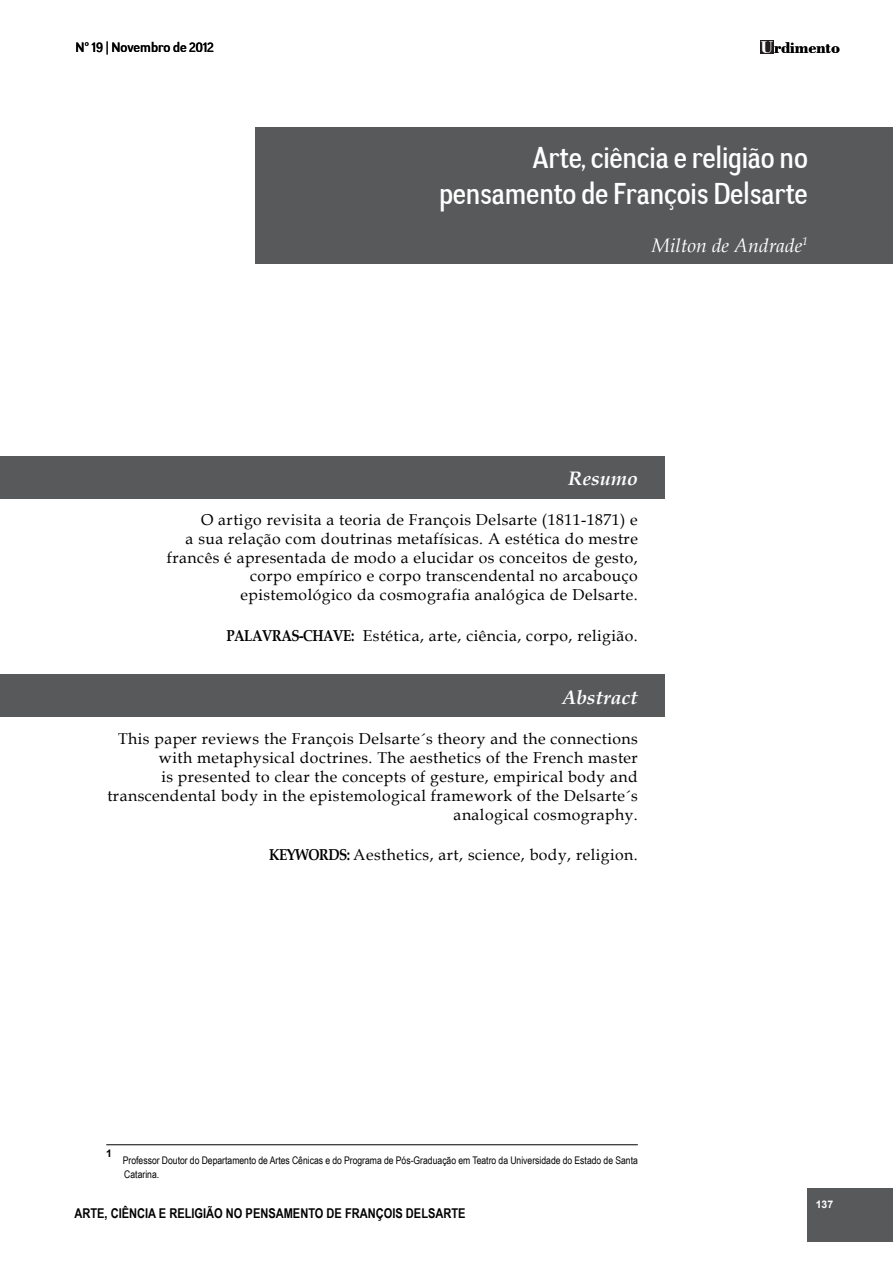
<style>
.page{position:relative;width:893px;height:1263px;background:#fff}
.page>*{position:absolute;margin:0;border:0;box-sizing:border-box;transform-origin:0 0}
.t1{font:30px/36px "Negotiate Free";letter-spacing:-.01em;color:#fff;text-align:right;scale:.9 1}
.t2{font:italic 19.5px "Book Antiqua";color:#fff}
.t3{font:italic 700 19.5px "Book Antiqua";color:#fff}
.t4{font:700 16.5px "Bodoni BT";color:#000}
.t5{font:15.75px/18.9px "Book Antiqua";letter-spacing:.03em;color:#000;text-align:right}
.t6{font:700 15.75px "Book Antiqua";color:#000;scale:.85 1}
.t7{font:700 13.5px "Arial Narrow";color:#000}
.t8{font:13.5px "Negotiate Free";color:#000}
.t9{font:10.5px/13.5px "Arial Narrow";color:#000}
.t10{font:700 10.5px "Arial";color:#fff}
.t11{font:700 10.5px "Arial";color:#000}
.s1{font-size:18px;color:#fff}
.s2{font-weight:700}
</style>
<div class="page">
<div style="left:808px;top:1188px;width:85px;height:53px;background:#58595b"></div>
<div style="left:760px;top:40px;width:13px;height:14px;background:#221e1f"></div>
<div style="left:0;top:674px;width:665px;height:43px;background:#58595b"></div>
<div style="left:0;top:456px;width:665px;height:42px;background:#58595b"></div>
<div style="left:255px;top:128px;width:638px;height:136px;background:#58595b"></div>
<hr style="left:106px;top:1144px;width:532px;height:1px;background:#000">
<p class="t8" style="left:76px;top:39px;width:140px">N° 19 | Novembro de 2012</p>
<p class="t4" style="left:760px;top:37px;width:81px"><span class="s1">U</span>rdimento</p>
<h1 class="t1" style="left:439px;top:140px;width:411px">Arte, ciência e religião no pensamento de François Delsarte</h1>
<p class="t2" style="left:652px;top:231px;width:158px">Milton de Andrade<sup>1</sup></p>
<p class="t3" style="left:568px;top:464px;width:71px">Resumo</p>
<p class="t5" style="left:167px;top:510px;width:473px">O artigo revisita a teoria de François Delsarte (1811-1871) e<br>a sua relação com doutrinas metafísicas. A estética do mestre francês é apresentada de modo a elucidar os conceitos de gesto, corpo empírico e corpo transcendental no arcabouço epistemológico da cosmografia analógica de Delsarte.</p>
<p class="t6" style="left:226px;top:624px;width:43px">PALAVRAS</p>
<p class="t5" style="left:299px;top:625px;width:340px"><span class="s2">-CHAVE:</span> Estética, arte, ciência, corpo, religião.</p>
<p class="t3" style="left:562px;top:684px;width:77px">Abstract</p>
<p class="t5" style="left:107px;top:729px;width:532px">This paper reviews the François Delsarte´s theory and the connections with metaphysical doctrines. The aesthetics of the French master<br>is presented to clear the concepts of gesture, empirical body and transcendental body in the epistemological framework of the Delsarte´s analogical cosmography.</p>
<p class="t5" style="left:269px;top:845px;width:370px"><span class="s2">KEYWORDS:</span> Aesthetics, art, science, body, religion.</p>
<p class="t11" style="left:106px;top:1146px;width:7px">1</p>
<p class="t9" style="left:123px;top:1153px;width:516px">Professor Doutor do Departamento de Artes Cênicas e do Programa de Pós-G raduação em Teatro da U niversidade do Estado de Santa<br>Catarina.</p>
<p class="t7" style="left:74px;top:1202px;width:393px">ARTE, CIÊNCIA E RELIGIÃO NO PENSAMENTO DE FRANÇOIS DELSARTE</p>
<p class="t10" style="left:816px;top:1197px;width:19px">137</p>
</div>
